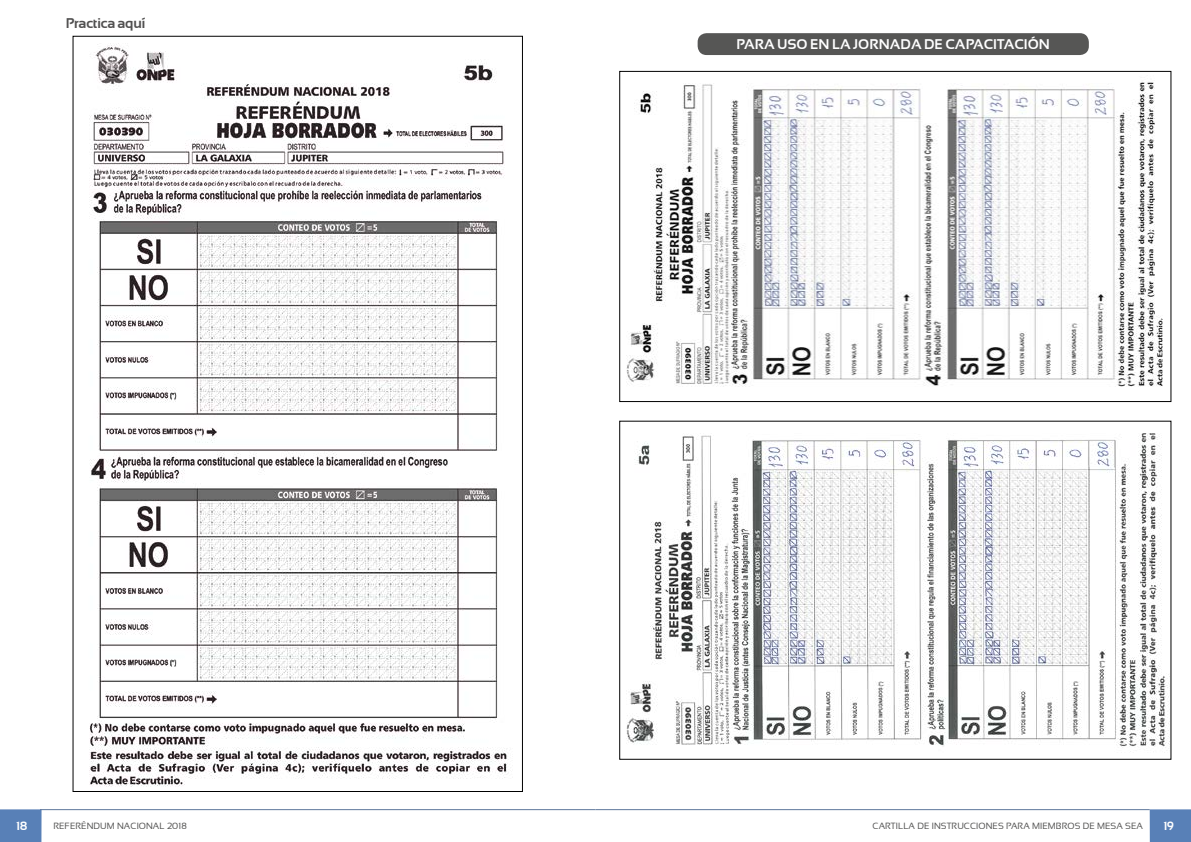
<style>
.page{position:relative;width:1191px;height:842px;background:#fff}
.page>*{position:absolute;margin:0;border:0;box-sizing:border-box;transform-origin:0 0}
.t1{font:700 14px "Sansation";color:#fff}
.t2{font:700 14px "Sansation";letter-spacing:-.01em;color:#515050}
.t3{font:700 12px "Sansation";color:#fff}
.t4{font:9px "Sansation";letter-spacing:.01em;color:#565655}
.t5{font:9px "Sansation";letter-spacing:.01em;color:#565655}
</style>
<div class="page">
<div style="left:1149px;top:809px;width:42px;height:33px;background:#5880b7"></div>
<hr style="left:595px;top:809px;width:554px;height:1px;background:#5e779c">
<div style="left:0;top:809px;width:42px;height:33px;background:#5880b7"></div>
<hr style="left:40px;top:809px;width:555px;height:1px;background:#5e779c">
<img style="left:626px;top:82px;width:537px;height:305px">
<img style="left:626px;top:433px;width:543px;height:320px">
<div style="left:697px;top:33px;width:391px;height:22px;background:#565655;border-radius:9px"></div>
<img style="left:89px;top:43px;width:420px;height:744px">
<h1 class="t2" style="left:66px;top:15px;width:81px">Practica aquí</h1>
<h1 class="t1" style="left:736px;top:36px;width:315px">PARA USO EN LA JORNADA DE CAPACITACIÓN</h1>
<h2 class="t3" style="left:16px;top:819px;width:12px">18</h2>
<p class="t5" style="left:53px;top:820px;width:135px">REFERÉNDUM NACIONAL 2018</p>
<p class="t4" style="left:872px;top:820px;width:272px">CARTILLA DE INSTRUCCIONES PARA MIEMBROS DE MESA SEA</p>
<h2 class="t3" style="left:1163px;top:819px;width:12px">19</h2>
</div>
